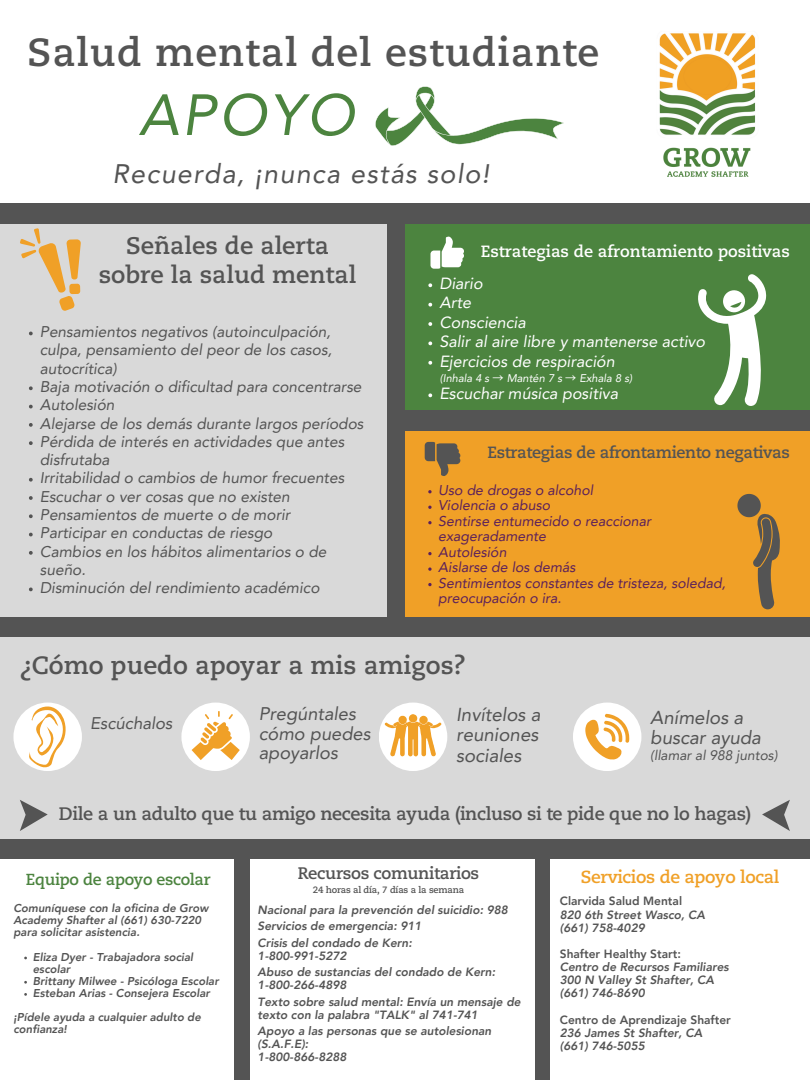
<style>
.page{position:relative;width:810px;height:1080px;background:#545454}
.page>*{position:absolute;margin:0;border:0;box-sizing:border-box;transform-origin:0 0}
.t1{font:italic 57.44px "Avenir LT Pro";letter-spacing:.05em;color:#4c843f}
.t2{font:700 39.19px "Caecilia LT Std";letter-spacing:.025em;color:#545454}
.t3{font:italic 26.81px "Avenir LT Pro";letter-spacing:.05em;color:#545454}
.t4{font:700 25px "Caecilia LT Std";color:#545454}
.t5{font:700 24px/28.6px "Caecilia LT Std";color:#545454;text-align:center}
.t6{font:italic 18.75px/20.6px "Avenir LT Pro";color:#545454;text-align:justify}
.t7{font:italic 18.25px/19.7px "Avenir LT Pro";color:#545454}
.t8{font:700 18.06px "Caecilia LT Std";letter-spacing:-.02em;color:#545454}
.t9{font:700 17.5px "Caecilia LT Std";letter-spacing:-.02em;color:#f0a027}
.t10{font:italic 16.88px "Avenir LT Pro";color:#545454}
.t11{font:700 16.69px "Caecilia LT Std";letter-spacing:-.02em;color:#545454}
.t12{font:700 16.25px "Caecilia LT Std";color:#fff}
.t13{font:700 16.25px "Caecilia LT Std";letter-spacing:-.02em;color:#545454}
.t14{font:italic 16.19px "Avenir LT Pro";color:#fff}
.t15{font:700 15.94px "Caecilia LT Std";letter-spacing:-.02em;color:#4c843f}
.t16{font:italic 15.5px/18.2px "Avenir LT Pro";color:#545454}
.t17{font:italic 14.19px/15.5px "Avenir LT Pro";color:#5a1f5b}
.t18{font:italic 13.75px "Avenir LT Pro";color:#545454}
.t19{font:italic 800 11.94px/13px "Avenir LT Pro";color:#545454}
.t20{font:800 11.94px "Avenir LT Pro";color:#545454}
.t21{font:italic 800 11.38px/12.1px "Avenir LT Pro";color:#545454}
.t22{font:italic 11.12px "Avenir LT Pro";color:#fff}
.t23{font:700 9.19px "Caecilia LT Std";letter-spacing:-.02em;color:#545454}
.s1{font-family:"Noto Sans CJ Ksc";font-style:normal}
</style>
<div class="page">
<div style="left:0;top:0;width:810px;height:203px;background:#fff"></div>
<div style="left:0;top:225px;width:386px;height:391px;background:#d9d9d9"></div>
<div style="left:405px;top:225px;width:405px;height:185px;background:#4c843f"></div>
<div style="left:0;top:637px;width:810px;height:202px;background:#d9d9d9"></div>
<div style="left:405px;top:431px;width:405px;height:185px;background:#f0a027"></div>
<div style="left:0;top:859px;width:234px;height:221px;background:#fff"></div>
<div style="left:250px;top:859px;width:285px;height:221px;background:#fff"></div>
<div style="left:550px;top:859px;width:260px;height:221px;background:#fff"></div>
<img style="left:659px;top:33px;width:97px;height:144px">
<svg style="left:375px;top:86px;width:189px;height:60px"></svg>
<svg style="left:20px;top:228px;width:61px;height:83px"></svg>
<svg style="left:430px;top:237px;width:34px;height:32px"></svg>
<svg style="left:425px;top:442px;width:35px;height:34px"></svg>
<svg style="left:698px;top:274px;width:69px;height:132px"></svg>
<svg style="left:737px;top:493px;width:43px;height:116px"></svg>
<svg style="left:20px;top:800px;width:28px;height:31px"></svg>
<svg style="left:762px;top:800px;width:28px;height:31px"></svg>
<div style="left:13px;top:703px;width:69px;height:68px;background:#fff;border-radius:50%"></div>
<div style="left:181px;top:703px;width:69px;height:68px;background:#fff;border-radius:50%"></div>
<div style="left:379px;top:703px;width:68px;height:68px;background:#fff;border-radius:50%"></div>
<div style="left:573px;top:703px;width:68px;height:68px;background:#fff;border-radius:50%"></div>
<svg style="left:28px;top:706px;width:39px;height:62px"></svg>
<svg style="left:192px;top:711px;width:48px;height:49px"></svg>
<svg style="left:385px;top:714px;width:56px;height:43px"></svg>
<svg style="left:585px;top:714px;width:45px;height:46px"></svg>
<svg style="left:29px;top:332px;width:4px;height:3px"></svg>
<svg style="left:29px;top:386px;width:4px;height:4px"></svg>
<svg style="left:29px;top:405px;width:4px;height:3px"></svg>
<svg style="left:29px;top:423px;width:4px;height:4px"></svg>
<svg style="left:29px;top:441px;width:4px;height:4px"></svg>
<svg style="left:29px;top:478px;width:4px;height:4px"></svg>
<svg style="left:29px;top:496px;width:4px;height:4px"></svg>
<svg style="left:29px;top:514px;width:4px;height:4px"></svg>
<svg style="left:29px;top:533px;width:4px;height:3px"></svg>
<svg style="left:29px;top:551px;width:4px;height:4px"></svg>
<svg style="left:29px;top:588px;width:4px;height:3px"></svg>
<svg style="left:428px;top:283px;width:4px;height:4px"></svg>
<svg style="left:428px;top:303px;width:4px;height:4px"></svg>
<svg style="left:428px;top:322px;width:4px;height:4px"></svg>
<svg style="left:428px;top:342px;width:4px;height:3px"></svg>
<svg style="left:428px;top:361px;width:4px;height:4px"></svg>
<svg style="left:428px;top:393px;width:4px;height:4px"></svg>
<svg style="left:428px;top:490px;width:4px;height:3px"></svg>
<svg style="left:428px;top:506px;width:4px;height:3px"></svg>
<svg style="left:428px;top:521px;width:4px;height:3px"></svg>
<svg style="left:428px;top:552px;width:4px;height:3px"></svg>
<svg style="left:428px;top:567px;width:4px;height:4px"></svg>
<svg style="left:428px;top:583px;width:4px;height:3px"></svg>
<p class="t2" style="left:28px;top:36px;width:573px">Salud mental del estudiante</p>
<p class="t1" style="left:139px;top:92px;width:217px">APOYO</p>
<p class="t3" style="left:113px;top:163px;width:378px">Recuerda, ¡nunca estás solo!</p>
<p class="t5" style="left:99px;top:234px;width:259px">Señales de alerta sobre la salud mental</p>
<p class="t16" style="left:40px;top:324px;width:294px;text-align:justify">Pensamientos negativos (autoinculpación, culpa, pensamiento del peor de los casos, autocrítica)</p>
<p class="t16" style="left:40px;top:379px;width:323px">Baja motivación o dificultad para concentrarse</p>
<p class="t16" style="left:40px;top:397px;width:76px">Autolesión</p>
<p class="t16" style="left:40px;top:416px;width:325px">Alejarse de los demás durante largos períodos</p>
<p class="t16" style="left:40px;top:434px;width:306px">Pérdida de interés en actividades que antes disfrutaba</p>
<p class="t16" style="left:40px;top:470px;width:306px">Irritabilidad o cambios de humor frecuentes</p>
<p class="t16" style="left:40px;top:489px;width:252px">Escuchar o ver cosas que no existen</p>
<p class="t16" style="left:40px;top:507px;width:252px">Pensamientos de muerte o de morir</p>
<p class="t16" style="left:40px;top:525px;width:234px">Participar en conductas de riesgo</p>
<p class="t16" style="left:40px;top:543px;width:288px">Cambios en los hábitos alimentarios o de sueño.</p>
<p class="t16" style="left:40px;top:580px;width:281px">Disminución del rendimiento académico</p>
<h5 class="t12" style="left:481px;top:244px;width:311px">Estrategias de afrontamiento positivas</h5>
<p class="t14" style="left:439px;top:277px;width:45px">Diario</p>
<p class="t14" style="left:439px;top:296px;width:33px">Arte</p>
<p class="t14" style="left:439px;top:316px;width:88px">Consciencia</p>
<p class="t14" style="left:439px;top:335px;width:267px">Salir al aire libre y mantenerse activo</p>
<p class="t14" style="left:439px;top:354px;width:177px">Ejercicios de respiración</p>
<p class="t22" style="left:440px;top:374px;width:194px">(Inhala 4 s <span class="s1">→</span> Mantén 7 s <span class="s1">→</span> Exhala 8 s)</p>
<p class="t14" style="left:439px;top:387px;width:180px">Escuchar música positiva</p>
<p class="t13" style="left:488px;top:445px;width:304px">Estrategias de afrontamiento negativas</p>
<p class="t17" style="left:438px;top:483px;width:156px">Uso de drogas o alcohol</p>
<p class="t17" style="left:438px;top:499px;width:113px">Violencia o abuso</p>
<p class="t17" style="left:438px;top:514px;width:214px">Sentirse entumecido o reaccionar exageradamente</p>
<p class="t17" style="left:438px;top:545px;width:70px">Autolesión</p>
<p class="t17" style="left:438px;top:561px;width:139px">Aislarse de los demás</p>
<p class="t17" style="left:438px;top:576px;width:289px">Sentimientos constantes de tristeza, soledad, preocupación o ira.</p>
<p class="t4" style="left:20px;top:655px;width:447px">¿Cómo puedo apoyar a mis amigos?</p>
<h1 class="t10" style="left:90px;top:716px;width:84px">Escúchalos</h1>
<p class="t7" style="left:259px;top:705px;width:113px">Pregúntales cómo puedes apoyarlos</p>
<h4 class="t6" style="left:456px;top:706px;width:86px">Invítelos a reuniones sociales</h4>
<p class="t6" style="left:650px;top:709px;width:112px">Anímelos a buscar ayuda</p>
<p class="t18" style="left:650px;top:750px;width:129px">(llamar al 988 juntos)</p>
<h2 class="t8" style="left:59px;top:806px;width:694px">Dile a un adulto que tu amigo necesita ayuda (incluso si te pide que no lo hagas)</h2>
<h3 class="t15" style="left:26px;top:872px;width:186px">Equipo de apoyo escolar</h3>
<p class="t11" style="left:298px;top:866px;width:183px">Recursos comunitarios</p>
<p class="t23" style="left:313px;top:886px;width:153px">24 horas al día, 7 días a la semana</p>
<p class="t21" style="left:13px;top:903px;width:197px">Comuníquese con la oficina de Grow<br>Academy Shafter al (661) 630-7220 para solicitar asistencia.</p>
<p class="t21" style="left:33px;top:952px;width:162px">Eliza Dyer - Trabajadora social escolar</p>
<p class="t21" style="left:33px;top:976px;width:188px">Brittany Milwee - Psicóloga Escolar</p>
<p class="t21" style="left:33px;top:988px;width:179px">Esteban Arias - Consejera Escolar</p>
<p class="t21" style="left:13px;top:1012px;width:189px">¡Pídele ayuda a cualquier adulto de confianza!</p>
<p class="t19" style="left:258px;top:904px;width:252px">Nacional para la prevención del suicidio: 988</p>
<p class="t19" style="left:258px;top:921px;width:166px">Servicios de emergencia: 911</p>
<p class="t19" style="left:258px;top:937px;width:156px">Crisis del condado de Kern:</p>
<h6 class="t19" style="left:258px;top:950px;width:91px">1-800-991-5272</h6>
<p class="t19" style="left:258px;top:967px;width:239px">Abuso de sustancias del condado de Kern:</p>
<p class="t19" style="left:258px;top:980px;width:91px">1-800-266-4898</p>
<p class="t19" style="left:258px;top:996px;width:265px">Texto sobre salud mental: Envía un mensaje de texto con la palabra "TALK" al 741-741</p>
<p class="t19" style="left:258px;top:1025px;width:235px">Apoyo a las personas que se autolesionan (S.A.F.E):</p>
<p class="t19" style="left:258px;top:1051px;width:91px">1-800-866-8288</p>
<p class="t9" style="left:581px;top:869px;width:200px">Servicios de apoyo local</p>
<p class="t20" style="left:560px;top:896px;width:124px">Clarvida Salud Mental</p>
<p class="t19" style="left:560px;top:909px;width:147px">820 6th Street Wasco, CA</p>
<p class="t19" style="left:560px;top:922px;width:87px">(661) 758-4029</p>
<p class="t20" style="left:560px;top:949px;width:123px">Shafter Healthy Start:</p>
<p class="t19" style="left:560px;top:961px;width:171px">Centro de Recursos Familiares</p>
<p class="t19" style="left:560px;top:975px;width:156px">300 N Valley St Shafter, CA</p>
<p class="t19" style="left:560px;top:988px;width:87px">(661) 746-8690</p>
<p class="t20" style="left:560px;top:1014px;width:173px">Centro de Aprendizaje Shafter</p>
<p class="t19" style="left:560px;top:1027px;width:144px">236 James St Shafter, CA</p>
<p class="t19" style="left:560px;top:1040px;width:87px">(661) 746-5055</p>
</div>
